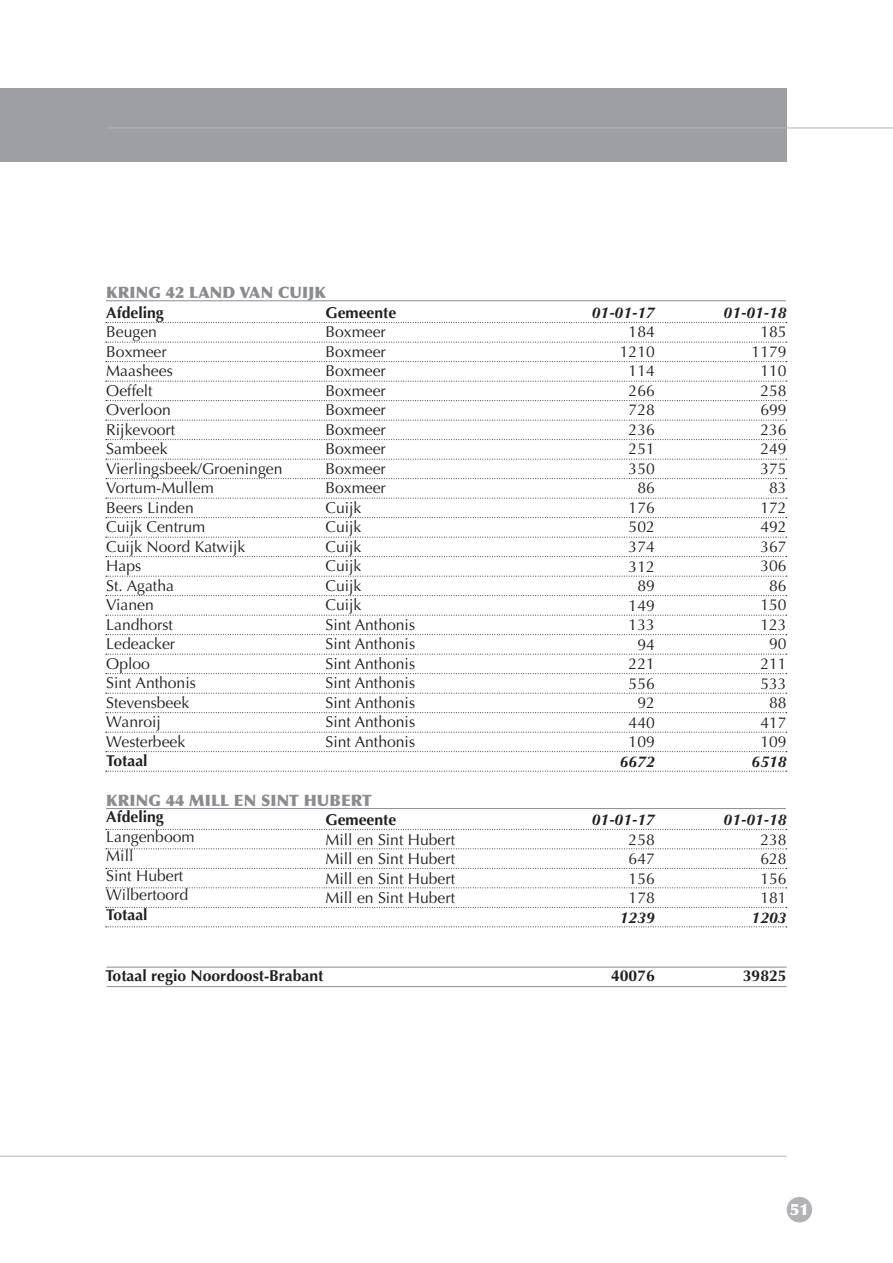
<style>
.page{position:relative;width:893px;height:1263px;background:#fff}
.page>*{position:absolute;margin:0;border:0;box-sizing:border-box;transform-origin:0 0}
.t1{font:15.75px/19.5px "Optima";color:#231f20;text-align:justify}
.t2{font:700 15.75px "Optima";color:#231f20}
.t3{font:italic 700 15.75px "Optima";color:#231f20}
.t4{font:900 15.75px "Optima";letter-spacing:.005em;color:#8a8c8f}
.t5{font:900 15.75px "Optima";color:#fff}
</style>
<div class="page">
<div style="left:787px;top:1197px;width:25px;height:25px;background:#b2b3b7;border-radius:50%"></div>
<div style="left:0;top:128px;width:787px;height:34px;background:#9d9fa2"></div>
<div style="left:0;top:89px;width:787px;height:39px;background:#9d9fa2"></div>
<hr style="left:106px;top:128px;width:787px;height:1px;background:#b2b3b7">
<hr style="left:0;top:1156px;width:787px;height:1px;background:#b2b3b7">
<svg style="left:106px;top:829px;width:681px;height:1px"></svg>
<svg style="left:106px;top:322px;width:681px;height:1px"></svg>
<svg style="left:106px;top:848px;width:681px;height:1px"></svg>
<svg style="left:106px;top:342px;width:681px;height:1px"></svg>
<svg style="left:106px;top:868px;width:681px;height:1px"></svg>
<svg style="left:106px;top:361px;width:681px;height:1px"></svg>
<svg style="left:106px;top:887px;width:681px;height:1px"></svg>
<svg style="left:106px;top:381px;width:681px;height:1px"></svg>
<svg style="left:106px;top:907px;width:681px;height:1px"></svg>
<svg style="left:106px;top:926px;width:681px;height:1px"></svg>
<svg style="left:106px;top:400px;width:681px;height:1px"></svg>
<svg style="left:106px;top:420px;width:681px;height:1px"></svg>
<svg style="left:106px;top:439px;width:681px;height:1px"></svg>
<svg style="left:106px;top:459px;width:681px;height:1px"></svg>
<svg style="left:106px;top:478px;width:681px;height:1px"></svg>
<svg style="left:106px;top:498px;width:681px;height:1px"></svg>
<svg style="left:106px;top:517px;width:681px;height:1px"></svg>
<svg style="left:106px;top:537px;width:681px;height:1px"></svg>
<svg style="left:106px;top:556px;width:681px;height:1px"></svg>
<svg style="left:106px;top:576px;width:681px;height:1px"></svg>
<svg style="left:106px;top:595px;width:681px;height:1px"></svg>
<svg style="left:106px;top:615px;width:681px;height:1px"></svg>
<svg style="left:106px;top:634px;width:681px;height:1px"></svg>
<svg style="left:106px;top:654px;width:681px;height:1px"></svg>
<svg style="left:106px;top:673px;width:681px;height:1px"></svg>
<svg style="left:106px;top:693px;width:681px;height:1px"></svg>
<svg style="left:106px;top:712px;width:681px;height:1px"></svg>
<svg style="left:106px;top:732px;width:681px;height:1px"></svg>
<svg style="left:106px;top:751px;width:681px;height:1px"></svg>
<svg style="left:106px;top:771px;width:681px;height:1px"></svg>
<hr style="left:106px;top:808px;width:680px;height:1px;background:#8a8c8f">
<hr style="left:106px;top:300px;width:680px;height:1px;background:#8a8c8f">
<hr style="left:107px;top:967px;width:680px;height:1px;background:#8a8c8f">
<hr style="left:107px;top:986px;width:680px;height:1px;background:#8a8c8f">
<p class="t4" style="left:106px;top:283px;width:221px">KRING 42 LAND VAN CUIJK</p>
<p class="t2" style="left:106px;top:303px;width:59px">Afdeling</p>
<p class="t1" style="left:106px;top:323px;width:178px;text-align:left">Beugen<br>Boxmeer<br>Maashees<br>Oeffelt<br>Overloon<br>Rijkevoort<br>Sambeek<br>Vierlingsbeek/Groeningen<br>Vortum-Mullem<br>Beers Linden<br>Cuijk Centrum<br>Cuijk Noord Katwijk<br>Haps<br>St. Agatha<br>Vianen<br>Landhorst<br>Ledeacker<br>Oploo<br>Sint Anthonis<br>Stevensbeek<br>Wanroij<br>Westerbeek</p>
<p class="t2" style="left:106px;top:752px;width:43px">Totaal</p>
<p class="t4" style="left:106px;top:790px;width:267px">KRING 44 MILL EN SINT HUBERT</p>
<p class="t2" style="left:325px;top:303px;width:72px">Gemeente</p>
<p class="t1" style="left:325px;top:323px;width:91px;text-align:left">Boxmeer<br>Boxmeer<br>Boxmeer<br>Boxmeer<br>Boxmeer<br>Boxmeer<br>Boxmeer<br>Boxmeer<br>Boxmeer<br>Cuijk<br>Cuijk<br>Cuijk<br>Cuijk<br>Cuijk<br>Cuijk<br>Sint Anthonis<br>Sint Anthonis<br>Sint Anthonis<br>Sint Anthonis<br>Sint Anthonis<br>Sint Anthonis<br>Sint Anthonis</p>
<p class="t3" style="left:592px;top:303px;width:65px">01-01-17</p>
<p class="t1" style="left:620px;top:323px;width:37px;text-align:right">184<br>1210<br>114<br>266<br>728<br>236<br>251<br>350<br>86<br>176<br>502<br>374<br>312<br>89<br>149<br>133<br>94<br>221<br>556<br>92<br>440<br>109</p>
<p class="t3" style="left:620px;top:752px;width:37px">6672</p>
<p class="t3" style="left:724px;top:303px;width:65px">01-01-18</p>
<p class="t1" style="left:752px;top:323px;width:37px;text-align:right">185<br>1179<br>110<br>258<br>699<br>236<br>249<br>375<br>83<br>172<br>492<br>367<br>306<br>86<br>150<br>123<br>90<br>211<br>533<br>88<br>417<br>109</p>
<p class="t3" style="left:752px;top:752px;width:37px">6518</p>
<p class="t2" style="left:106px;top:808px;width:59px">Afdeling</p>
<p class="t1" style="left:106px;top:827px;width:90px;text-align:left">Langenboom<br>Mill<br>Sint Hubert<br>Wilbertoord</p>
<p class="t2" style="left:106px;top:905px;width:43px">Totaal</p>
<p class="t2" style="left:325px;top:810px;width:72px">Gemeente</p>
<p class="t1" style="left:325px;top:830px;width:131px">Mill en Sint Hubert Mill en Sint Hubert Mill en Sint Hubert Mill en Sint Hubert</p>
<p class="t3" style="left:592px;top:810px;width:65px">01-01-17</p>
<p class="t1" style="left:629px;top:830px;width:28px">258<br>647<br>156<br>178</p>
<p class="t3" style="left:620px;top:908px;width:37px">1239</p>
<p class="t3" style="left:724px;top:810px;width:65px">01-01-18</p>
<p class="t1" style="left:760px;top:830px;width:28px">238<br>628<br>156<br>181</p>
<p class="t3" style="left:752px;top:908px;width:37px">1203</p>
<p class="t2" style="left:105px;top:966px;width:219px">Totaal regio Noordoost-Brabant</p>
<p class="t2" style="left:743px;top:966px;width:45px">39825</p>
<p class="t2" style="left:611px;top:966px;width:45px">40076</p>
<p class="t5" style="left:790px;top:1200px;width:20px">51</p>
</div>
